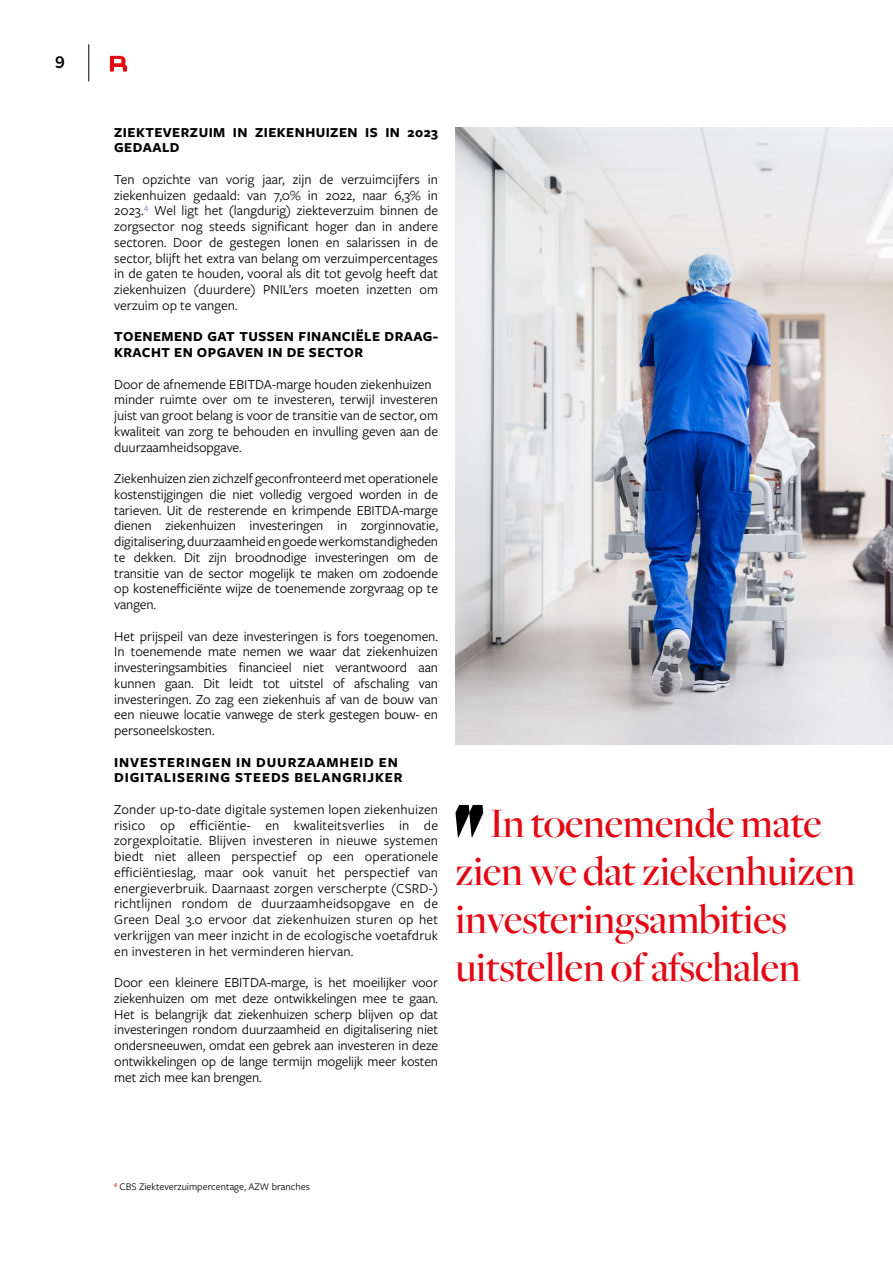
<style>
.page{position:relative;width:893px;height:1263px;background:#fff}
.page>*{position:absolute;margin:0;border:0;box-sizing:border-box;transform-origin:0 0}
.t1{font:500 43.5px/48px "Freight Big Pro";letter-spacing:-.005em;color:#e30613}
.t2{font:700 16.5px "Nunito";color:#000}
.t3{font:14.25px/15.8px "Freight Sans Pro";letter-spacing:-.005em;color:#000;text-align:justify}
.t4{font:700 14.25px/15.8px "Freight Sans Pro";letter-spacing:.03em;color:#000}
.t5{font:700 14.25px/15.8px "Freight Sans Pro";letter-spacing:.06em;color:#000}
.t6{font:10.5px "Freight Sans Pro";color:#000}
.s1{color:#758cc7}
.s2{color:#e30613}
</style>
<div class="page">
<svg style="left:110px;top:56px;width:17px;height:16px"></svg>
<hr style="left:89px;top:45px;width:1px;height:36px;background:#000">
<img style="left:455px;top:127px;width:438px;height:617px">
<svg style="left:455px;top:805px;width:28px;height:32px"></svg>
<p class="t2" style="left:55px;top:51px;width:11px">9</p>
<p class="t4" style="left:114px;top:124px;width:325px">ZIEKTEVERZUIM IN ZIEKENHUIZEN IS IN 2023<br>GEDAALD</p>
<p class="t3" style="left:114px;top:171px;width:325px">Ten opzichte van vorig jaar, zijn de verzuimcijfers in ziekenhuizen gedaald: van 7,0% in 2022, naar 6,3% in 2023.<span class="s1">⁴</span> Wel ligt het (langdurig) ziekteverzuim binnen de zorgsector nog steeds significant hoger dan in andere sectoren. Door de gestegen lonen en salarissen in de sector, blijft het extra van belang om verzuimpercentages in de gaten te houden, vooral als dit tot gevolg heeft dat ziekenhuizen (duurdere) PNIL’ers moeten inzetten om verzuim op te vangen.</p>
<p class="t4" style="left:114px;top:328px;width:325px">TOENEMEND GAT TUSSEN FINANCIËLE DRAAG-<br>KRACHT EN OPGAVEN IN DE SECTOR</p>
<p class="t3" style="left:114px;top:376px;width:325px;text-align:left">Door de afnemende EBITDA-marge houden ziekenhuizen minder ruimte over om te investeren, terwijl investeren juist van groot belang is voor de transitie van de sector, om kwaliteit van zorg te behouden en invulling geven aan de duurzaamheidsopgave.</p>
<p class="t3" style="left:114px;top:470px;width:325px">Ziekenhuizen zien zichzelf geconfronteerd met operationele kostenstijgingen die niet volledig vergoed worden in de tarieven. Uit de resterende en krimpende EBITDA-marge dienen ziekenhuizen investeringen in zorginnovatie, digitalisering, duurzaamheid en goede werkomstandigheden te dekken. Dit zijn broodnodige investeringen om de transitie van de sector mogelijk te maken om zodoende op kostenefficiënte wijze de toenemende zorgvraag op te vangen.</p>
<p class="t3" style="left:114px;top:628px;width:325px">Het prijspeil van deze investeringen is fors toegenomen.<br>In toenemende mate nemen we waar dat ziekenhuizen investeringsambities financieel niet verantwoord aan kunnen gaan. Dit leidt tot uitstel of afschaling van investeringen. Zo zag een ziekenhuis af van de bouw van een nieuwe locatie vanwege de sterk gestegen bouw- en personeelskosten.</p>
<p class="t5" style="left:114px;top:754px;width:290px">INVESTERINGEN IN DUURZAAMHEID EN<br>DIGITALISERING STEEDS BELANGRIJKER</p>
<p class="t3" style="left:114px;top:801px;width:325px">Zonder up-to-date digitale systemen lopen ziekenhuizen risico op efficiëntie- en kwaliteitsverlies in de zorgexploitatie. Blijven investeren in nieuwe systemen biedt niet alleen perspectief op een operationele efficiëntieslag, maar ook vanuit het perspectief van energieverbruik. Daarnaast zorgen verscherpte (CSRD-) richtlijnen rondom de duurzaamheidsopgave en de Green Deal 3.0 ervoor dat ziekenhuizen sturen op het verkrijgen van meer inzicht in de ecologische voetafdruk en investeren in het verminderen hiervan.</p>
<p class="t3" style="left:114px;top:974px;width:325px">Door een kleinere EBITDA-marge, is het moeilijker voor ziekenhuizen om met deze ontwikkelingen mee te gaan.<br>Het is belangrijk dat ziekenhuizen scherp blijven op dat investeringen rondom duurzaamheid en digitalisering niet ondersneeuwen, omdat een gebrek aan investeren in deze ontwikkelingen op de lange termijn mogelijk meer kosten met zich mee kan brengen.</p>
<h1 class="t1" style="left:455px;top:798px;width:401px;text-indent:34px">In toenemende mate zien we dat ziekenhuizen investeringsambities uitstellen of afschalen</h1>
<p class="t6" style="left:114px;top:1180px;width:198px"><span class="s2">⁴</span> CBS Ziekteverzuimpercentage, AZW branches</p>
</div>
